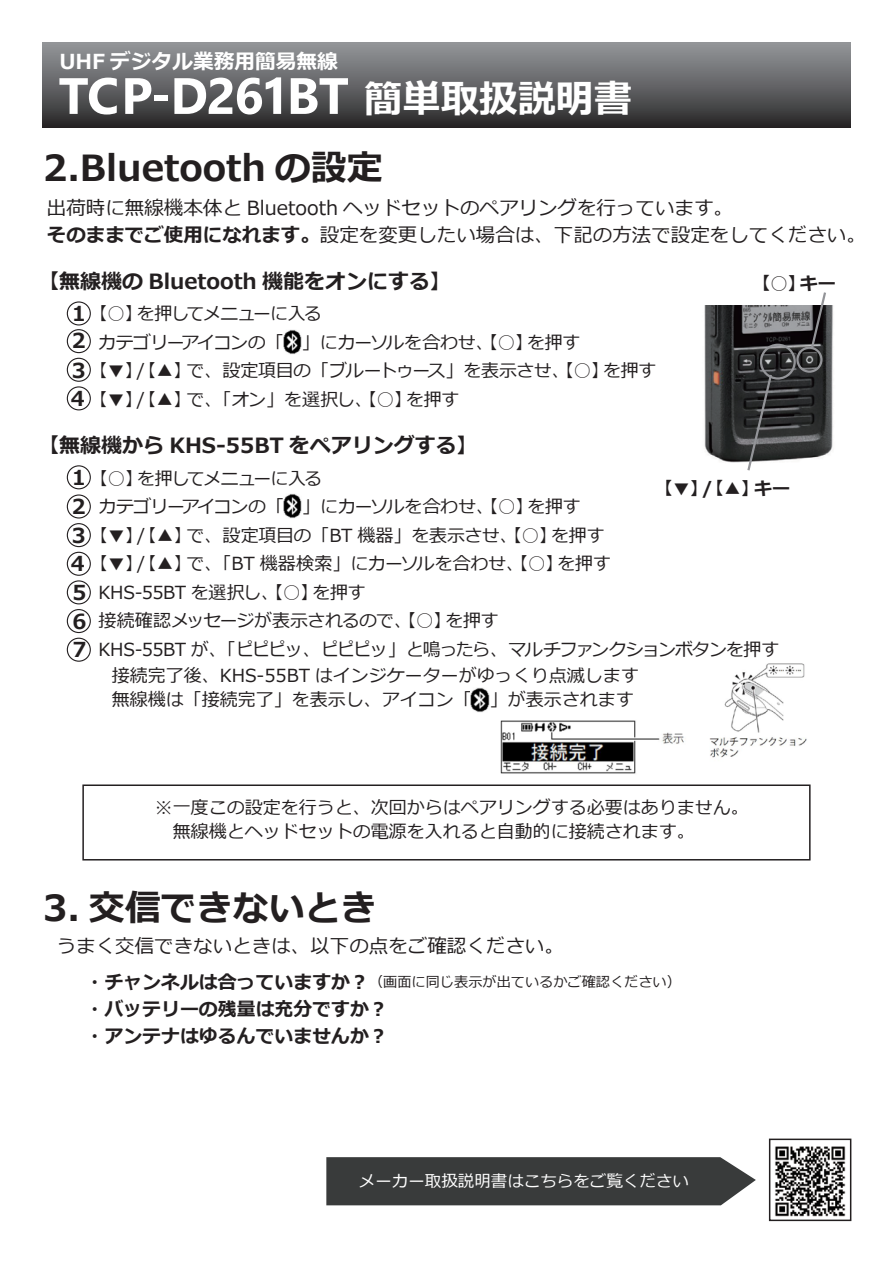
<style>
.page{position:relative;width:893px;height:1263px;background:#fff}
.page>*{position:absolute;margin:0;border:0;box-sizing:border-box;transform-origin:0 0}
.t1{font:700 51px "Ebrima";letter-spacing:-.03em;color:#fff}
.t2{font:700 36px "Meiryo";color:#231f20}
.t3{font:700 21px "Meiryo";color:#231f20}
.t4{font:700 20.7px "Meiryo";color:#fff}
.t5{font:700 20.7px/28.5px "Meiryo";color:#231f20}
.t6{font:19.5px/27px "Meiryo";color:#231f20}
.t7{font:700 18.9px/27px "Meiryo";color:#231f20}
.t8{font:18px/24px "Meiryo";letter-spacing:-.01em;color:#231f20}
.t9{font:18px "Meiryo";letter-spacing:-.03em;color:#231f20}
.t10{font:18px "Meiryo";letter-spacing:-.065em;color:#231f20}
.t11{font:700 18px "Meiryo";color:#231f20}
.t12{font:16.5px "Meiryo";color:#fff}
.t13{font:14.25px "Meiryo";color:#231f20}
.s1{font-family:"Meiryo";font-size:38.25px}
.s2{font-weight:700}
.s3{font-weight:700;font-size:18.9px}
</style>
<div class="page">
<img style="left:709px;top:663px;width:98px;height:95px">
<img style="left:704px;top:305px;width:130px;height:158px">
<img style="left:770px;top:1146px;width:81px;height:76px">
<div style="left:43px;top:42px;width:808px;height:85px;background:linear-gradient(to bottom,#989a9e,#2c2b2b)"></div>
<div style="left:326px;top:1157px;width:430px;height:48px;background:#393b3b"></div>
<div style="left:769px;top:1138px;width:82px;height:83px;border:2px solid #231f20"></div>
<svg style="left:809px;top:292px;width:19px;height:58px"></svg>
<svg style="left:746px;top:372px;width:28px;height:99px;background:#4c4d4e"></svg>
<div style="left:796px;top:347px;width:26px;height:26px;border:2px solid #939498;border-radius:50%"></div>
<div style="left:760px;top:344px;width:36px;height:36px;border:2px solid #939498;border-radius:50%"></div>
<div style="left:82px;top:784px;width:729px;height:76px;border:2px solid #231f20"></div>
<div style="left:67px;top:358px;width:24px;height:24px;border:1px solid #231f20;border-radius:50%"></div>
<div style="left:67px;top:386px;width:24px;height:24px;border:1px solid #231f20;border-radius:50%"></div>
<div style="left:67px;top:329px;width:24px;height:24px;border:1px solid #231f20;border-radius:50%"></div>
<div style="left:67px;top:301px;width:24px;height:24px;border:1px solid #231f20;border-radius:50%"></div>
<div style="left:67px;top:523px;width:24px;height:24px;border:1px solid #231f20;border-radius:50%"></div>
<div style="left:67px;top:552px;width:24px;height:24px;border:1px solid #231f20;border-radius:50%"></div>
<div style="left:67px;top:580px;width:24px;height:24px;border:1px solid #231f20;border-radius:50%"></div>
<div style="left:67px;top:609px;width:24px;height:24px;border:1px solid #231f20;border-radius:50%"></div>
<div style="left:67px;top:638px;width:24px;height:24px;border:1px solid #231f20;border-radius:50%"></div>
<div style="left:67px;top:494px;width:24px;height:24px;border:1px solid #231f20;border-radius:50%"></div>
<div style="left:67px;top:465px;width:24px;height:24px;border:1px solid #231f20;border-radius:50%"></div>
<img style="left:500px;top:720px;width:184px;height:54px">
<img style="left:283px;top:330px;width:19px;height:24px">
<img style="left:283px;top:494px;width:19px;height:24px">
<img style="left:471px;top:688px;width:19px;height:24px">
<p class="t4" style="left:59px;top:47px;width:280px">UHF デジタル業務用簡易無線</p>
<h1 class="t1" style="left:59px;top:56px;width:575px">TCP-D261BT <span class="s1">簡単取扱説明書</span></h1>
<h2 class="t2" style="left:43px;top:143px;width:341px">2.Bluetooth の設定</h2>
<p class="t6" style="left:47px;top:195px;width:821px">出荷時に無線機本体と Bluetooth ヘッドセットのペアリングを行っています。<br><span class="s2">そのままでご使用になれます。</span>設定を変更したい場合は、下記の方法で設定をしてください。</p>
<p class="t3" style="left:38px;top:267px;width:415px">【無線機の Bluetooth 機能をオンにする】</p>
<p class="t5" style="left:72px;top:300px;width:15px">1</p>
<p class="t5" style="left:68px;top:328px;width:22px">２</p>
<p class="t5" style="left:71px;top:357px;width:17px">3<br>4</p>
<p class="t10" style="left:89px;top:301px;width:234px">【○】を押してメニューに入る</p>
<p class="t9" style="left:98px;top:330px;width:483px">カテゴリーアイコンの「　」にカーソルを合わせ、【○】を押す</p>
<p class="t9" style="left:89px;top:358px;width:569px">【▼】/【▲】で、設定項目の「ブルートゥース」を表示させ、【○】を押す</p>
<p class="t8" style="left:89px;top:388px;width:372px">【▼】/【▲】で、「オン」を選択し、【○】を押す</p>
<p class="t3" style="left:38px;top:431px;width:441px">【無線機から KHS-55BT をペアリングする】</p>
<p class="t11" style="left:752px;top:271px;width:85px">【○】キー</p>
<p class="t5" style="left:72px;top:464px;width:15px">1</p>
<p class="t5" style="left:68px;top:493px;width:22px">２</p>
<p class="t5" style="left:71px;top:522px;width:17px;text-align:justify">3<br>4<br>5<br>6<br>7</p>
<p class="t10" style="left:89px;top:466px;width:234px">【○】を押してメニューに入る</p>
<p class="t9" style="left:98px;top:494px;width:483px">カテゴリーアイコンの「　」にカーソルを合わせ、【○】を押す</p>
<p class="t8" style="left:89px;top:524px;width:516px">【▼】/【▲】で、設定項目の「BT 機器」を表示させ、【○】を押す</p>
<p class="t8" style="left:89px;top:552px;width:523px">【▼】/【▲】で、「BT 機器検索」にカーソルを合わせ、【○】を押す</p>
<p class="t8" style="left:98px;top:581px;width:269px">KHS-55BT を選択し、【<span class="s2">○</span>】を押す</p>
<p class="t9" style="left:98px;top:608px;width:402px">接続確認メッセージが表示されるので、【○】を押す</p>
<p class="t10" style="left:98px;top:636px;width:682px">KHS-55BT が、「ピピピッ、ピピピッ」と鳴ったら、マルチファンクションボタンを押す</p>
<p class="t11" style="left:654px;top:476px;width:137px">【▼】/【▲】キー</p>
<p class="t8" style="left:112px;top:665px;width:529px">接続完了後、KHS-55BT はインジケーターがゆっくり点滅します無線機は「接続完了」を表示し、アイコン「　」が表示されます</p>
<p class="t8" style="left:155px;top:796px;width:595px">※一度この設定を行うと、次回からはペアリングする必要はありません。　無線機とヘッドセットの電源を入れると自動的に接続されます。</p>
<h2 class="t2" style="left:43px;top:883px;width:335px">3. 交信できないとき</h2>
<p class="t6" style="left:57px;top:933px;width:509px">うまく交信できないときは、以下の点をご確認ください。</p>
<p class="t13" style="left:86px;top:972px;width:597px"><span class="s3">・チャンネルは合っていますか︖</span>（画面に同じ表示が出ているかご確認ください）</p>
<p class="t7" style="left:86px;top:997px;width:304px">・バッテリーの残量は充分ですか︖・アンテナはゆるんでいませんか︖</p>
<p class="t12" style="left:359px;top:1170px;width:331px">メーカー取扱説明書はこちらをご覧ください</p>
</div>
